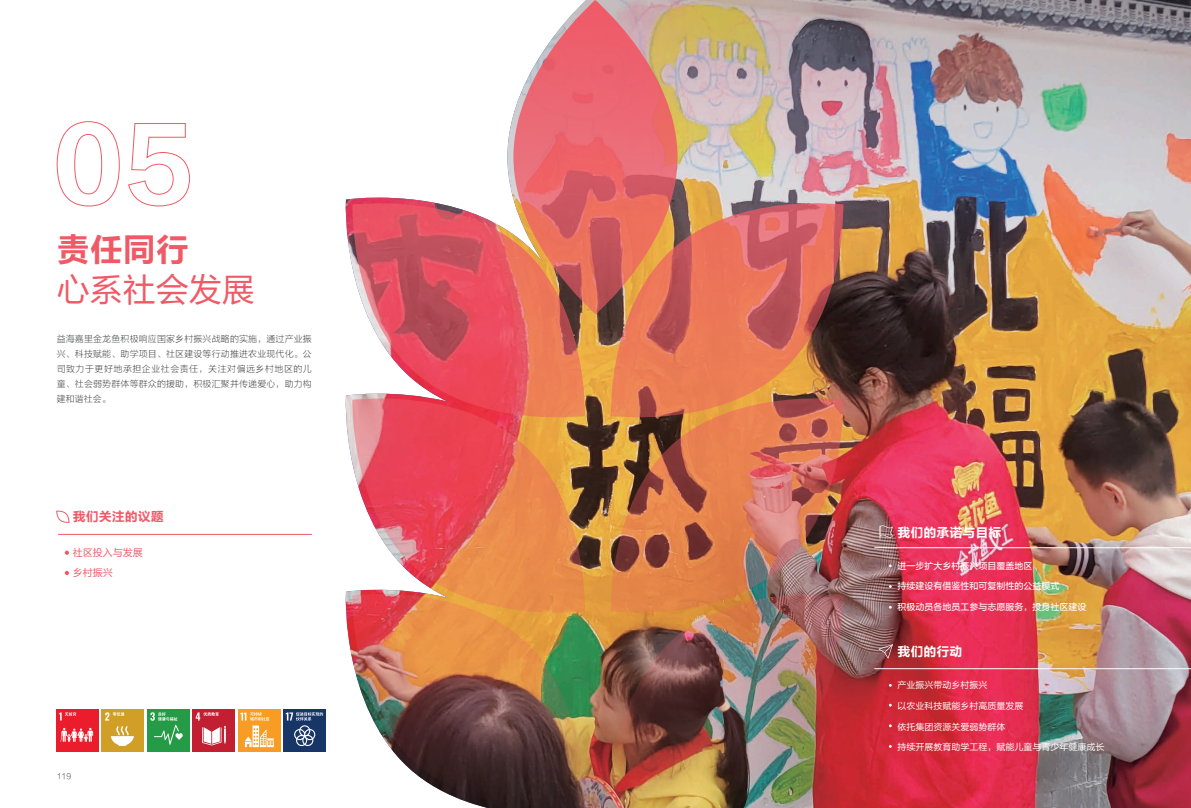
<style>
.page{position:relative;width:1191px;height:808px;background:#fff}
.page>*{position:absolute;margin:0;border:0;box-sizing:border-box;transform-origin:0 0}
.t1{font:33px "FZLTHK GBK1 0";color:#f05a67}
.t2{font:33px "FZLTCHK GBK1 0";color:#f05a67}
.t3{font:13px "FZLTCHK GBK1 0";color:#fff}
.t4{font:13px "FZLTCHK GBK1 0";color:#f05a67}
.t5{font:10px/20px "FZLTHK GBK1 0";color:#f05a67}
.t6{font:9px/15px "FZLTXHK";letter-spacing:.015em;color:#57585a;text-align:justify}
.t7{font:9px "FZLTHK GBK1 0";color:#fff}
.t8{font:9px "FZLTZHUNHK GBK1 0";color:#fff}
.t9{font:8px "FZLTXHK";color:#57585a}
</style>
<div class="page">
<img style="left:345px;top:0;width:846px;height:808px">
<hr style="left:874px;top:547px;width:317px;height:1px;background:#fff">
<hr style="left:874px;top:668px;width:317px;height:1px;background:#fff">
<svg style="left:56px;top:510px;width:14px;height:13px"></svg>
<hr style="left:58px;top:534px;width:254px;height:1px;background:#f05a67">
<img style="left:351px;top:0;width:493px;height:808px">
<svg style="left:65px;top:551px;width:4px;height:4px"></svg>
<svg style="left:65px;top:571px;width:4px;height:4px"></svg>
<svg style="left:56px;top:121px;width:64px;height:86px"></svg>
<svg style="left:128px;top:123px;width:63px;height:84px"></svg>
<svg style="left:879px;top:525px;width:13px;height:14px"></svg>
<svg style="left:878px;top:644px;width:14px;height:14px"></svg>
<div style="left:147px;top:709px;width:43px;height:42px;background:#269b47"></div>
<svg style="left:150px;top:712px;width:33px;height:33px"></svg>
<div style="left:102px;top:709px;width:42px;height:42px;background:#d19f28"></div>
<svg style="left:111px;top:726px;width:23px;height:20px"></svg>
<svg style="left:105px;top:712px;width:19px;height:8px"></svg>
<div style="left:56px;top:709px;width:43px;height:42px;background:#eb1c2c"></div>
<svg style="left:60px;top:728px;width:33px;height:14px"></svg>
<svg style="left:59px;top:712px;width:17px;height:8px"></svg>
<div style="left:192px;top:709px;width:43px;height:42px;background:#c21f32"></div>
<svg style="left:202px;top:726px;width:24px;height:19px"></svg>
<svg style="left:196px;top:712px;width:23px;height:8px"></svg>
<div style="left:238px;top:709px;width:42px;height:42px;background:#f89c24"></div>
<svg style="left:240px;top:712px;width:34px;height:35px"></svg>
<div style="left:283px;top:709px;width:43px;height:42px;background:#183567"></div>
<svg style="left:286px;top:712px;width:37px;height:34px"></svg>
<h1 class="t2" style="left:57px;top:232px;width:133px">责任同行</h1>
<h1 class="t1" style="left:57px;top:272px;width:199px">心系社会发展</h1>
<p class="t6" style="left:57px;top:331px;width:257px">益海嘉里金龙鱼积极响应国家乡村振兴战略的实施，通过产业振兴、科技赋能、助学项目、社区建设等行动推进农业现代化。公司致力于更好地承担企业社会责任，关注对偏远乡村地区的儿童、社会弱势群体等群众的援助，积极汇聚并传递爱心，助力构建和谐社会。</p>
<h2 class="t4" style="left:73px;top:510px;width:92px">我们关注的议题</h2>
<p class="t5" style="left:73px;top:543px;width:71px">社区投入与发展乡村振兴</p>
<p class="t9" style="left:57px;top:771px;width:16px">119</p>
<h2 class="t3" style="left:897px;top:525px;width:105px">我们的承诺与目标</h2>
<p class="t8" style="left:897px;top:561px;width:136px">进一步扩大乡村振兴项目覆盖地区</p>
<p class="t8" style="left:897px;top:581px;width:163px">持续建设有借鉴性和可复制性的公益模式</p>
<p class="t8" style="left:897px;top:602px;width:190px">积极动员各地员工参与志愿服务，投身社区建设</p>
<h2 class="t3" style="left:897px;top:644px;width:66px">我们的行动</h2>
<p class="t7" style="left:897px;top:680px;width:91px">产业振兴带动乡村振兴</p>
<p class="t7" style="left:897px;top:701px;width:127px">以农业科技赋能乡村高质量发展</p>
<p class="t7" style="left:897px;top:721px;width:109px">依托集团资源关爱弱势群体</p>
<p class="t7" style="left:897px;top:742px;width:208px">持续开展教育助学工程，赋能儿童与青少年健康成长</p>
</div>
